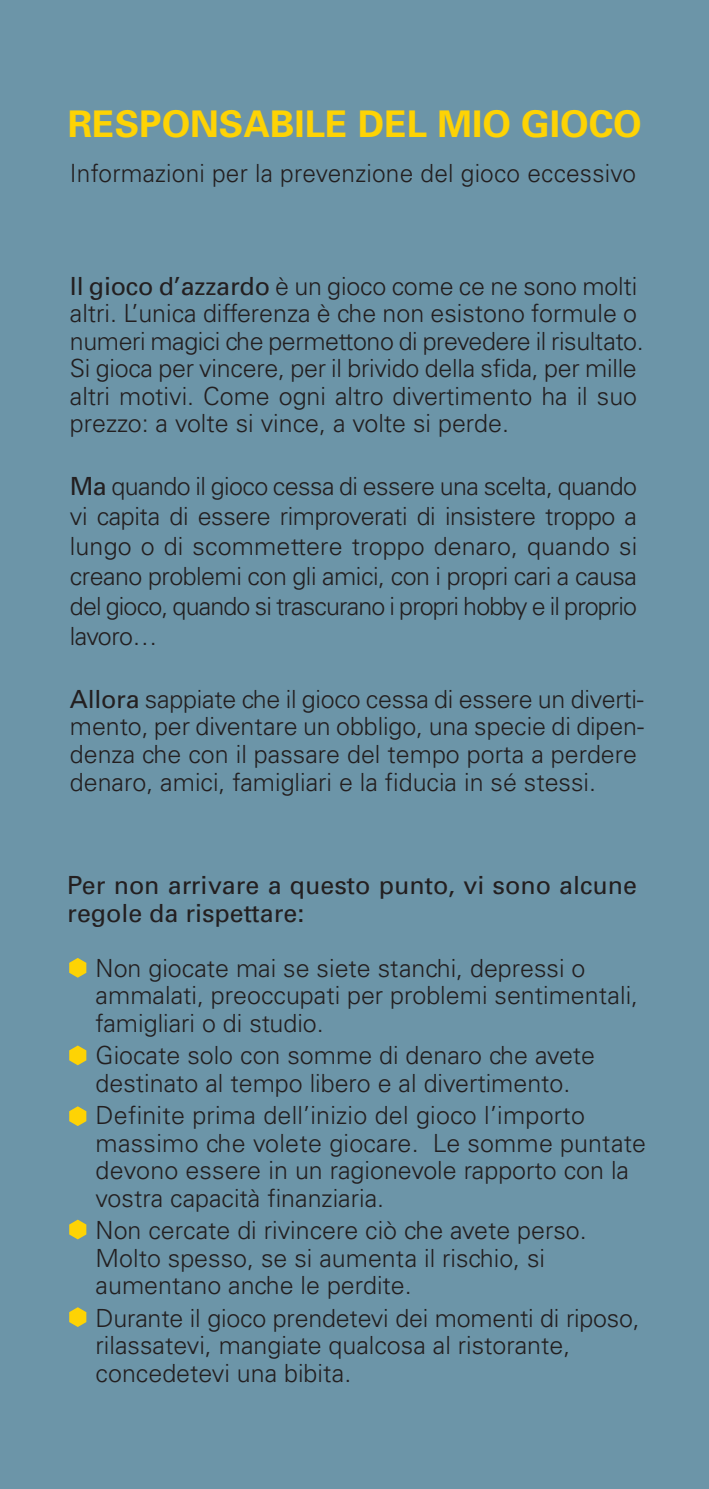
<style>
.page{position:relative;width:709px;height:1489px;background:#fff}
.page>*{position:absolute;margin:0;border:0;box-sizing:border-box;transform-origin:0 0}
.t1{font:700 36.75px "Univers";color:#fed304}
.t2{font:300 25px/27.5px "Univers";color:#231f20}
.t3{font:25px/27.5px "Univers";color:#231f20}
.s1{font-weight:400}
</style>
<div class="page">
<div style="left:0;top:0;width:709px;height:1488px;background:#6c95a8"></div>
<svg style="left:69px;top:958px;width:17px;height:19px"></svg>
<svg style="left:69px;top:1045px;width:17px;height:20px"></svg>
<svg style="left:69px;top:1106px;width:17px;height:19px"></svg>
<svg style="left:69px;top:1219px;width:17px;height:20px"></svg>
<svg style="left:69px;top:1307px;width:17px;height:19px"></svg>
<h1 class="t1" style="left:68px;top:100px;width:575px">RESPONSABILE DEL MIO GIOCO</h1>
<p class="t2" style="left:70px;top:159px;width:567px">Informazioni per la prevenzione del gioco eccessivo</p>
<p class="t2" style="left:70px;top:271px;width:575px"><span class="s1">Il gioco d’azzardo</span> è un gioco come ce ne sono molti altri. L’unica differenza è che non esistono formule o numeri magici che permettono di prevedere il risultato.<br>Si gioca per vincere, per il brivido della sfida, per mille altri motivi. Come ogni altro divertimento ha il suo prezzo: a volte si vince, a volte si perde.</p>
<p class="t2" style="left:70px;top:470px;width:569px;line-height:30px;text-align:justify"><span class="s1">Ma</span> quando il gioco cessa di essere una scelta, quando vi capita di essere rimproverati di insistere troppo a lungo o di scommettere troppo denaro, quando si creano problemi con gli amici, con i propri cari a causa del gioco, quando si trascurano i propri hobby e il proprio lavoro…</p>
<p class="t2" style="left:70px;top:684px;width:575px"><span class="s1">Allora</span> sappiate che il gioco cessa di essere un diverti&shy;mento, per diventare un obbligo, una specie di dipen&shy;denza che con il passare del tempo porta a perdere denaro, amici, famigliari e la fiducia in sé stessi.</p>
<p class="t3" style="left:67px;top:871px;width:571px">Per non arrivare a questo punto, vi sono alcune regole da rispettare:</p>
<p class="t2" style="left:96px;top:953px;width:544px">Non giocate mai se siete stanchi, depressi o ammalati, preoccupati per problemi sentimentali, famigliari o di studio.</p>
<p class="t2" style="left:96px;top:1040px;width:501px">Giocate solo con somme di denaro che avete destinato al tempo libero e al divertimento.</p>
<p class="t2" style="left:96px;top:1100px;width:552px">Definite prima dell’inizio del gioco l’importo massimo che volete giocare. Le somme puntate devono essere in un ragionevole rapporto con la vostra capacità finanziaria.</p>
<p class="t2" style="left:96px;top:1215px;width:492px">Non cercate di rivincere ciò che avete perso.<br>Molto spesso, se si aumenta il rischio, si aumentano anche le perdite.</p>
<p class="t2" style="left:96px;top:1303px;width:546px">Durante il gioco prendetevi dei momenti di riposo, rilassatevi, mangiate qualcosa al ristorante, concedetevi una bibita.</p>
</div>
